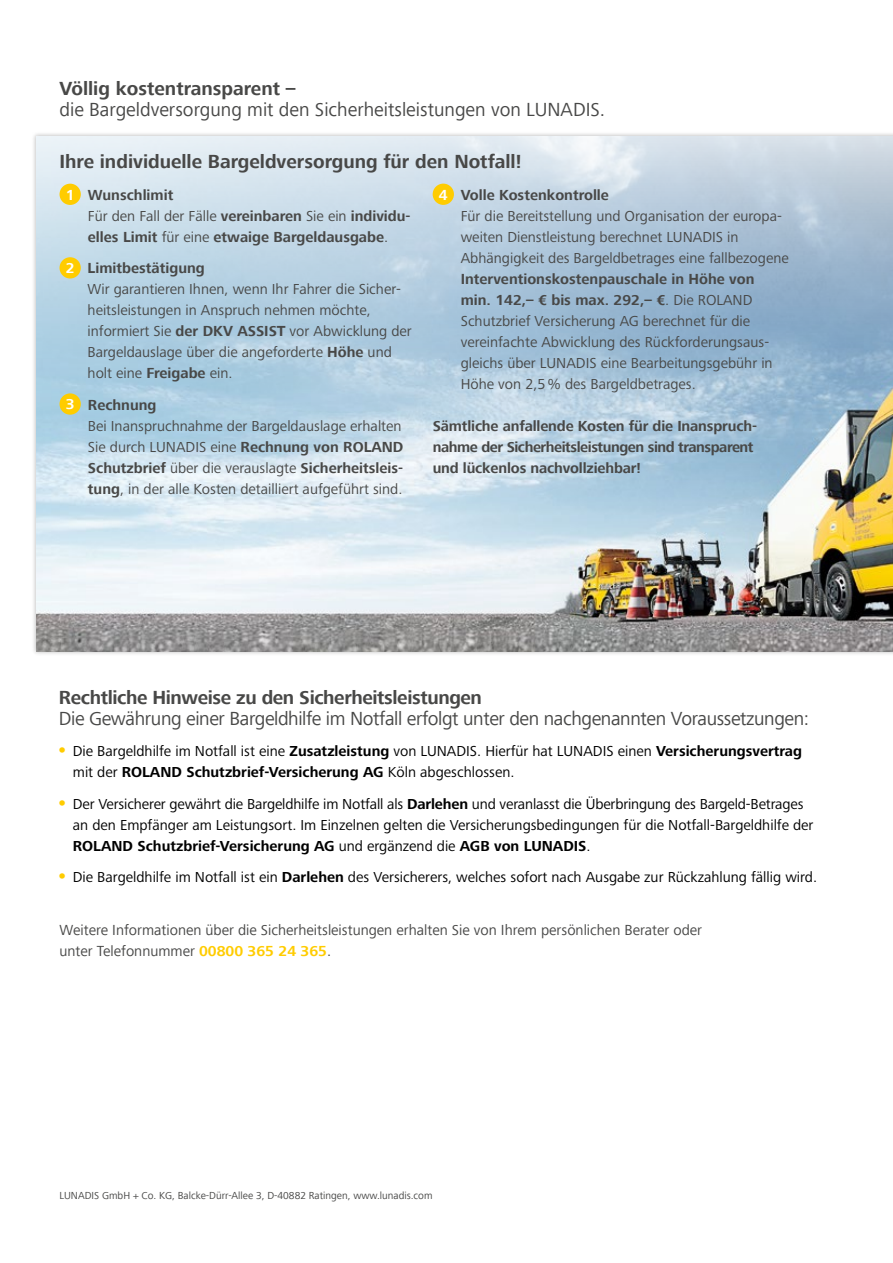
<style>
.page{position:relative;width:893px;height:1263px;background:#fff}
.page>*{position:absolute;margin:0;border:0;box-sizing:border-box;transform-origin:0 0}
.t1{font:19.5px "Frutiger Next Com";letter-spacing:-.02em;color:#484847}
.t2{font:700 19.5px "Frutiger Next Com";color:#484847}
.t3{font:19.5px "Frutiger Next Com";color:#484847}
.t4{font:700 19.5px "Frutiger Next Com";letter-spacing:-.02em;color:#484847}
.t5{font:15px/21px "Frutiger Next LTW1 G";color:#484847}
.t6{font:15px/21px "Frutiger Next LTW1 G";color:#000}
.t7{font:700 15px/21px "Frutiger Next Com";color:#484847}
.t8{font:15px/21px "Frutiger Next Com";color:#484847}
.t9{font:700 15px "Frutiger Next Com";color:#fff}
.t10{font:10.5px "Frutiger Next Com";color:#484847}
.s1{font-family:"Frutiger Next Com";font-weight:700}
.s2{font-family:"Frutiger Next LTW1 G";font-weight:400}
.s3{color:#fff}
.s4{font-weight:700;font-size:19.5px;color:#fc0}
.s5{font-weight:700}
.s6{font-weight:700;color:#fc0}
</style>
<div class="page">
<div style="left:31px;top:131px;width:862px;height:525px;background:#000;opacity:.25"></div>
<img style="left:36px;top:532px;width:857px;height:119px">
<svg style="left:36px;top:136px;width:857px;height:396px;background:#b9d0df"></svg>
<div style="left:60px;top:184px;width:21px;height:21px;background:#fc0;border-radius:50%"></div>
<div style="left:60px;top:257px;width:21px;height:21px;background:#fc0;border-radius:50%"></div>
<div style="left:60px;top:393px;width:21px;height:22px;background:#fc0;border-radius:50%"></div>
<div style="left:433px;top:184px;width:21px;height:21px;background:#fc0;border-radius:50%"></div>
<h1 class="t2" style="left:60px;top:77px;width:238px">Völlig kostentransparent –</h1>
<h1 class="t3" style="left:60px;top:98px;width:547px">die Bargeldversorgung mit den Sicherheitsleistungen von LUNADIS.</h1>
<h1 class="t2" style="left:60px;top:150px;width:463px">Ihre individuelle Bargeldversorgung für den Notfall!</h1>
<p class="t9" style="left:66px;top:186px;width:10px">1</p>
<p class="t7" style="left:88px;top:184px;width:87px">Wunschlimit</p>
<p class="t5" style="left:88px;top:205px;width:324px">Für den Fall der Fälle <span class="s1">vereinbaren</span> Sie ein <span class="s1">individu-</span></p>
<p class="t7" style="left:88px;top:221px;width:302px;line-height:31.5px">elles Limit <span class="s2">für eine</span> etwaige Bargeldausgabe<span class="s2">.<br></span>Limitbestätigung</p>
<p class="t5" style="left:88px;top:279px;width:326px">Wir garantieren Ihnen, wenn Ihr Fahrer die Sicher&shy;heitsleistungen in Anspruch nehmen möchte, informiert Sie <span class="s1">der DKV ASSIST</span> vor Abwicklung der Bargeldauslage über die angeforderte <span class="s1">Höhe</span> und holt eine <span class="s1">Freigabe</span> ein.</p>
<p class="t7" style="left:88px;top:394px;width:70px">Rechnung</p>
<p class="t5" style="left:88px;top:415px;width:317px">Bei Inanspruchnahme der Bargeldauslage erhalten<br>Sie durch LUNADIS eine <span class="s1">Rechnung von ROLAND</span></p>
<p class="t7" style="left:88px;top:457px;width:317px">Schutzbrief <span class="s2">über die verauslagte</span> Sicherheitsleis-</p>
<p class="t5" style="left:88px;top:478px;width:316px"><span class="s1">tung</span>, in der alle Kosten detailliert aufgeführt sind.</p>
<p class="t7" style="left:439px;top:184px;width:172px"><span class="s3">4</span> Volle Kostenkontrolle</p>
<p class="t5" style="left:461px;top:205px;width:330px">Für die Bereitstellung und Organisation der europa&shy;weiten Dienstleistung berechnet LUNADIS in<br>Abhängigkeit des Bargeldbetrages eine fallbezogene</p>
<p class="t7" style="left:461px;top:268px;width:295px">Interventionskostenpauschale in Höhe von min. 142,– € bis max. 292,– €<span class="s2">. Die ROLAND</span></p>
<p class="t5" style="left:461px;top:310px;width:313px">Schutzbrief Versicherung AG berechnet für die vereinfachte Abwicklung des Rückforderungsaus&shy;gleichs über LUNADIS eine Bearbeitungsgebühr in Höhe von 2,5% des Bargeldbetrages.</p>
<p class="t7" style="left:433px;top:415px;width:326px">Sämtliche anfallende Kosten für die Inanspruch&shy;nahme der Sicherheitsleistungen sind transparent und lückenlos nachvollziehbar!</p>
<p class="t9" style="left:66px;top:260px;width:10px">2</p>
<p class="t9" style="left:66px;top:396px;width:10px">3</p>
<h1 class="t4" style="left:59px;top:686px;width:425px">Rechtliche Hinweise zu den Sicherheitsleistungen</h1>
<h1 class="t1" style="left:59px;top:707px;width:752px">Die Gewährung einer Bargeldhilfe im Notfall erfolgt unter den nachgenannten Voraussetzungen:</h1>
<p class="t6" style="left:73px;top:741px;width:731px;text-indent:-17px"><span class="s4">•</span> Die Bargeldhilfe im Notfall ist eine <span class="s5">Zusatzleistung</span> von LUNADIS. Hierfür hat LUNADIS einen <span class="s5">Versicherungsvertrag </span>mit der <span class="s5">ROLAND Schutzbrief-Versicherung AG</span> Köln abgeschlossen.</p>
<p class="t6" style="left:73px;top:793px;width:742px;text-indent:-17px"><span class="s4">•</span> Der Versicherer gewährt die Bargeldhilfe im Notfall als <span class="s5">Darlehen</span> und veranlasst die Überbringung des Bargeld-Betrages an den Empfänger am Leistungsort. Im Einzelnen gelten die Versicherungsbedingungen für die Notfall-Bargeldhilfe der<br><span class="s5">ROLAND Schutzbrief-Versicherung AG</span> und ergänzend die <span class="s5">AGB von LUNADIS</span>.</p>
<p class="t6" style="left:56px;top:867px;width:762px"><span class="s4">•</span> Die Bargeldhilfe im Notfall ist ein <span class="s5">Darlehen</span> des Versicherers, welches sofort nach Ausgabe zur Rückzahlung fällig wird.</p>
<p class="t8" style="left:60px;top:919px;width:644px">Weitere Informationen über die Sicherheitsleistungen erhalten Sie von Ihrem persönlichen Berater oder unter Telefonnummer <span class="s6">00800 365 24 365</span>.</p>
<p class="t10" style="left:60px;top:1189px;width:374px">LUNADIS GmbH + Co. KG, Balcke-Dürr-Allee 3, D-40882 Ratingen, www.lunadis.com</p>
</div>
